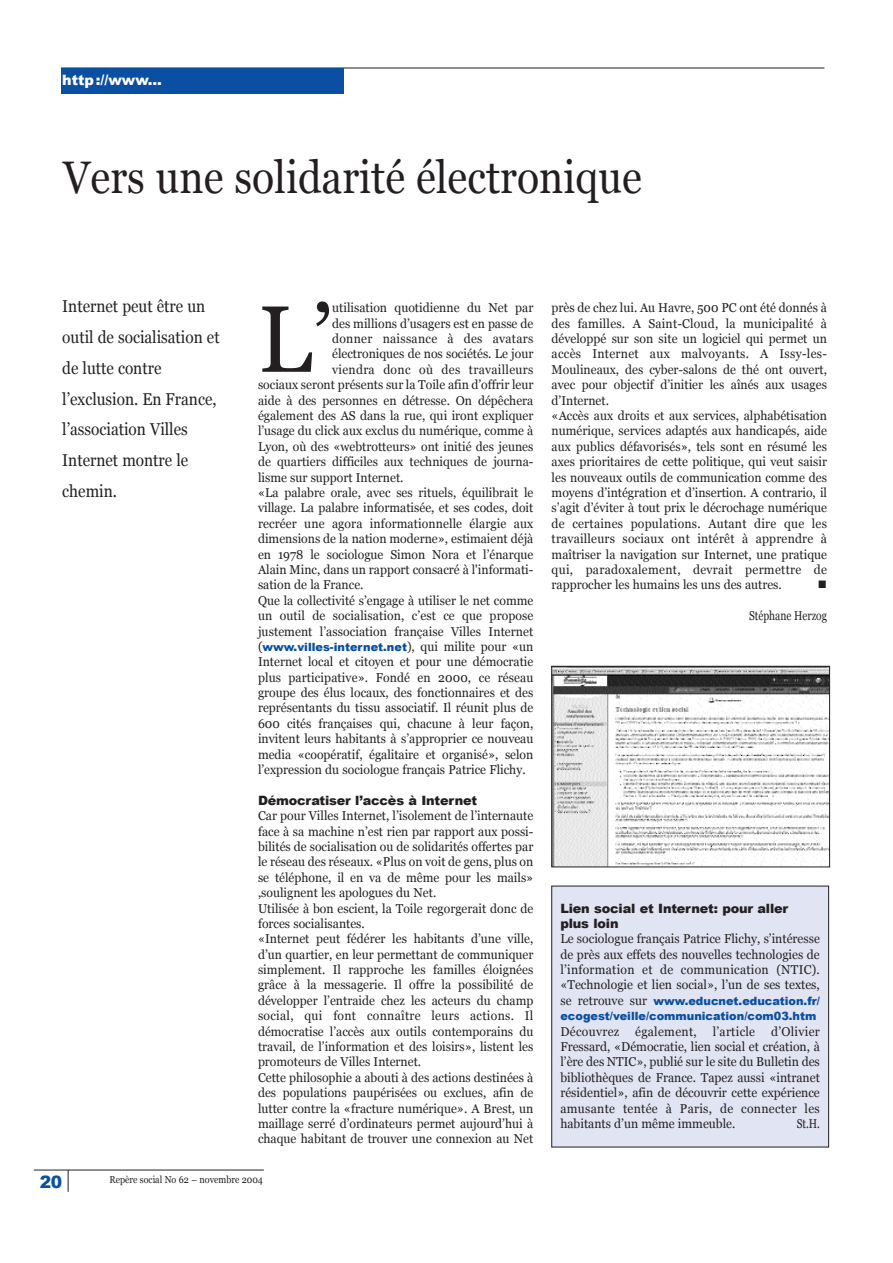
<style>
.page{position:relative;width:893px;height:1263px;background:#fff}
.page>*{position:absolute;margin:0;border:0;box-sizing:border-box;transform-origin:0 0}
.t1{font:94.2px "Georgia";color:#231f20;scale:.95 1}
.t2{font:45.6px "Georgia";color:#231f20;scale:.9 1}
.t3{font:17.1px/30.8px "Georgia";color:#231f20;scale:.9 1}
.t4{font:900 17.1px "Arial";color:#0a4fa2}
.t5{font:900 14.25px "Arial";color:#fff}
.t6{font:12.9px/15.5px "Georgia";color:#231f20;text-align:justify;scale:.95 1}
.t7{font:900 12.9px/15.5px "Arial";letter-spacing:-.015em;color:#231f20}
.t8{font:12.9px "Georgia";letter-spacing:.025em;color:#231f20;scale:.95 1}
.t9{font:12.9px "Georgia";color:#231f20;scale:.8 1}
.t10{font:900 11.4px/15.5px "Arial";color:#0a4fa2}
.t11{font:10.05px "Georgia";color:#231f20;scale:.9 1}
.s1{font-family:"Georgia";font-weight:400;font-size:12.9px;color:#231f20}
</style>
<div class="page">
<hr style="left:34px;top:1170px;width:230px;height:1px;background:#231f20">
<svg style="left:68px;top:1170px;width:1px;height:22px"></svg>
<hr style="left:61px;top:68px;width:763px;height:1px;background:#231f20">
<div style="left:61px;top:69px;width:283px;height:25px;background:#0a4fa2"></div>
<img style="left:553px;top:668px;width:275px;height:197px">
<div style="left:551px;top:666px;width:279px;height:201px;border:1px solid #231f20"></div>
<div style="left:552px;top:886px;width:276px;height:261px;background:#e1e4f2"></div>
<div style="left:551px;top:886px;width:278px;height:261px;border:1px solid #231f20"></div>
<p class="t5" style="left:62px;top:69px;width:101px">http://www...</p>
<h2 class="t2" style="left:63px;top:151px;width:644px">Vers une solidarité électronique</h2>
<h3 class="t3" style="left:62px;top:291px;width:176px">Internet peut être un outil de socialisation et de lutte contre l’exclusion. En France, l’association Villes<br>Internet montre le chemin.</h3>
<h1 class="t1" style="left:258px;top:286px;width:80px">L’</h1>
<p class="t6" style="left:332px;top:300px;width:213px">utilisation quotidienne du Net par</p>
<p class="t6" style="left:332px;top:315px;width:213px">des millions d’usagers est en passe de</p>
<p class="t8" style="left:332px;top:331px;width:213px">donner naissance à des avatars</p>
<p class="t6" style="left:332px;top:346px;width:213px">électroniques de nos sociétés. Le jour</p>
<p class="t8" style="left:332px;top:362px;width:213px">viendra donc où des travailleurs</p>
<p class="t6" style="left:258px;top:377px;width:291px">sociaux seront présents sur la Toile afin d’offrir leur</p>
<p class="t6" style="left:258px;top:392px;width:291px">aide à des personnes en détresse. On dépêchera</p>
<p class="t6" style="left:258px;top:408px;width:291px">également des AS dans la rue, qui iront expliquer</p>
<p class="t6" style="left:258px;top:423px;width:291px">l’usage du click aux exclus du numérique, comme à</p>
<p class="t6" style="left:258px;top:439px;width:291px">Lyon, où des «webtrotteurs» ont initié des jeunes</p>
<p class="t6" style="left:258px;top:454px;width:291px">de quartiers difficiles aux techniques de journa-</p>
<p class="t6" style="left:258px;top:469px;width:155px">lisme sur support Internet.</p>
<p class="t6" style="left:258px;top:485px;width:291px">«La palabre orale, avec ses rituels, équilibrait le</p>
<p class="t6" style="left:258px;top:500px;width:291px">village. La palabre informatisée, et ses codes, doit</p>
<p class="t6" style="left:258px;top:516px;width:291px">recréer une agora informationnelle élargie aux</p>
<p class="t6" style="left:258px;top:531px;width:291px">dimensions de la nation moderne», estimaient déjà</p>
<p class="t6" style="left:258px;top:546px;width:291px">en 1978 le sociologue Simon Nora et l’énarque</p>
<p class="t6" style="left:258px;top:562px;width:291px">Alain Minc, dans un rapport consacré à l'informati-</p>
<p class="t6" style="left:258px;top:577px;width:113px">sation de la France.</p>
<p class="t6" style="left:258px;top:593px;width:291px">Que la collectivité s’engage à utiliser le net comme</p>
<p class="t6" style="left:258px;top:608px;width:291px">un outil de socialisation, c’est ce que propose</p>
<p class="t6" style="left:258px;top:623px;width:291px">justement l’association française Villes Internet</p>
<p class="t10" style="left:258px;top:639px;width:277px"><span class="s1">(</span>www.villes-internet.net<span class="s1">), qui milite pour «un</span></p>
<p class="t6" style="left:258px;top:654px;width:291px">Internet local et citoyen et pour une démocratie plus participative». Fondé en 2000, ce réseau groupe des élus locaux, des fonctionnaires et des représentants du tissu associatif. Il réunit plus de 600 cités françaises qui, chacune à leur façon, invitent leurs habitants à s’approprier ce nouveau media «coopératif, égalitaire et organisé», selon l’expression du sociologue français Patrice Flichy.</p>
<p class="t7" style="left:258px;top:792px;width:221px">Démocratiser l’accès à Internet</p>
<p class="t6" style="left:258px;top:808px;width:291px;text-align:left">Car pour Villes Internet, l’isolement de l’internaute face à sa machine n’est rien par rapport aux possi&shy;bilités de socialisation ou de solidarités offertes par le réseau des réseaux. «Plus on voit de gens, plus on se téléphone, il en va de même pour les mails» ,soulignent les apologues du Net.<br>Utilisée à bon escient, la Toile regorgerait donc de forces socialisantes.<br>«Internet peut fédérer les habitants d’une ville, d’un quartier, en leur permettant de communiquer simplement. Il rapproche les familles éloignées grâce à la messagerie. Il offre la possibilité de développer l’entraide chez les acteurs du champ social, qui font connaître leurs actions. Il démocratise l’accès aux outils contemporains du travail, de l’information et des loisirs», listent les promoteurs de Villes Internet.<br>Cette philosophie a abouti à des actions destinées à des populations paupérisées ou exclues, afin de lutter contre la «fracture numérique». A Brest, un maillage serré d’ordinateurs permet aujourd’hui à chaque habitant de trouver une connexion au Net</p>
<h3 class="t4" style="left:40px;top:1169px;width:24px">20</h3>
<p class="t11" style="left:109px;top:1174px;width:172px">Repère social No 62 – novembre 2004</p>
<p class="t6" style="left:552px;top:300px;width:291px;text-align:left">près de chez lui. Au Havre, 500 PC ont été donnés à des familles. A Saint-Cloud, la municipalité à développé sur son site un logiciel qui permet un accès Internet aux malvoyants. A Issy-les-Moulineaux, des cyber-salons de thé ont ouvert, avec pour objectif d’initier les aînés aux usages d’Internet.<br>«Accès aux droits et aux services, alphabétisation numérique, services adaptés aux handicapés, aide aux publics défavorisés», tels sont en résumé les axes prioritaires de cette politique, qui veut saisir les nouveaux outils de communication comme des moyens d’intégration et d’insertion. A contrario, il s’agit d’éviter à tout prix le décrochage numérique de certaines populations. Autant dire que les travailleurs sociaux ont intérêt à apprendre à maîtriser la navigation sur Internet, une pratique qui, paradoxalement, devrait permettre de rapprocher les humains les uns des autres.</p>
<p class="t9" style="left:749px;top:608px;width:99px">Stéphane Herzog</p>
<p class="t7" style="left:560px;top:900px;width:229px">Lien social et Internet: pour aller plus loin</p>
<p class="t6" style="left:560px;top:931px;width:275px">Le sociologue français Patrice Flichy, s’intéresse de près aux effets des nouvelles technologies de l’information et de communication (NTIC). «Technologie et lien social», l’un de ses textes,</p>
<p class="t10" style="left:560px;top:993px;width:261px"><span class="s1">se retrouve sur</span> www.educnet.education.fr/ ecogest/veille/communication/com03.htm</p>
<p class="t6" style="left:560px;top:1023px;width:275px">Découvrez également, l’article d’Olivier Fressard, «Démocratie, lien social et création, à l’ère des NTIC», publié sur le site du Bulletin des bibliothèques de France. Tapez aussi «intranet résidentiel», afin de découvrir cette expérience amusante tentée à Paris, de connecter les habitants d’un même immeuble.</p>
<p class="t9" style="left:797px;top:1116px;width:30px">St.H.</p>
</div>
